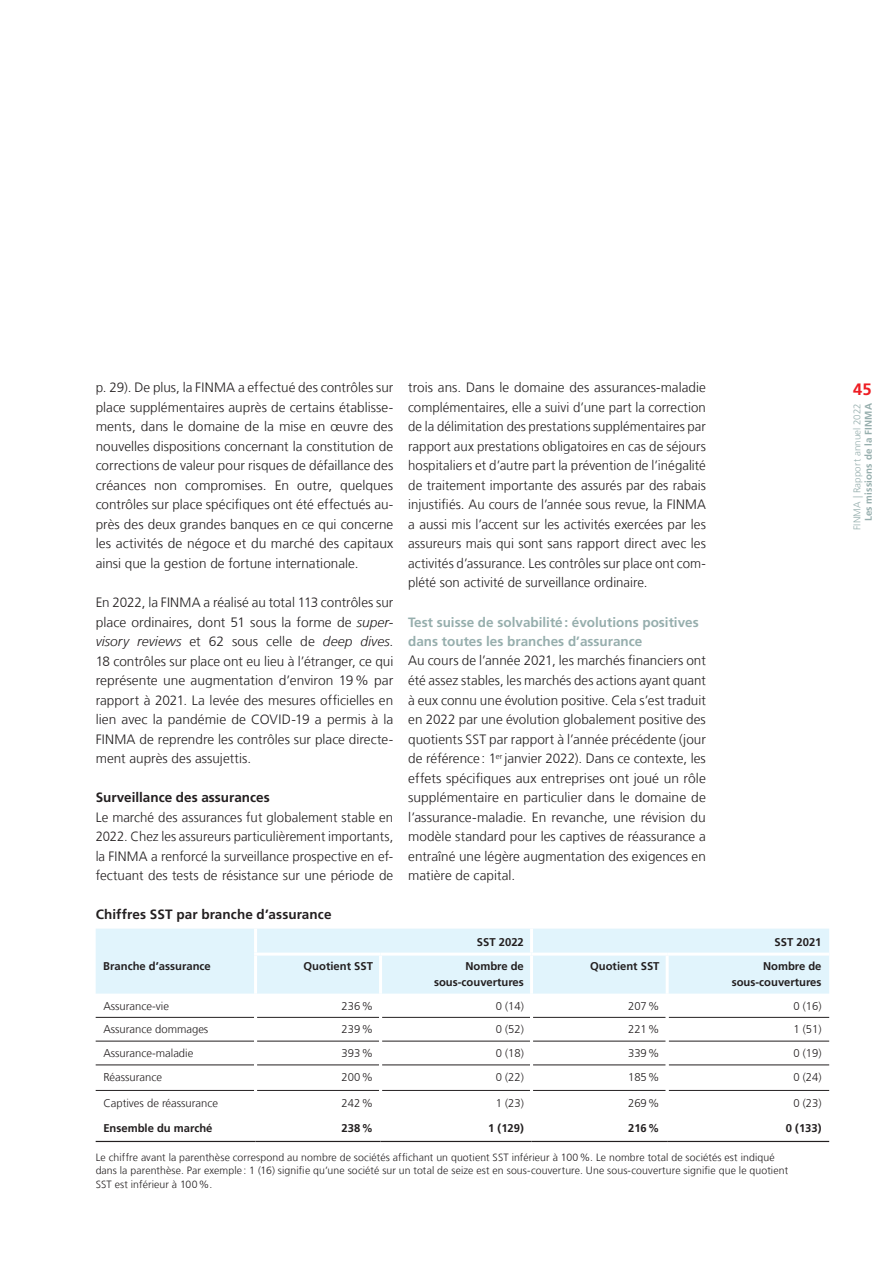
<style>
.page{position:relative;width:893px;height:1263px;background:#fff}
.page>*{position:absolute;margin:0;border:0;box-sizing:border-box;transform-origin:0 0}
.t1{font:700 16.5px "Frutiger LT Com";color:#ee1d23}
.t2{font:300 13.5px/19.5px "Frutiger LT Com";letter-spacing:.005em;color:#231f20;text-align:justify}
.t3{font:700 13.5px/19.5px "Frutiger LT Com";color:#96aead}
.t4{font:700 13.5px "Frutiger LT Com";color:#231f20}
.t5{font:300 11.25px "Frutiger LT Com";color:#231f20}
.t6{font:700 11.25px/15.8px "Frutiger LT Com";color:#231f20;text-align:right}
.t7{font:300 10.5px/13.5px "Frutiger LT Com";letter-spacing:.01em;color:#231f20}
.t8{font:300 9.75px "Frutiger LT Com";letter-spacing:.015em;color:#96aead}
.t9{font:700 9.75px "Frutiger LT Com";letter-spacing:.02em;color:#96aead}
.s1{font-style:italic}
</style>
<div class="page">
<div style="left:96px;top:928px;width:733px;height:65px;background:#e1f4fc"></div>
<hr style="left:254px;top:953px;width:127px;height:3px;background:#fff">
<hr style="left:381px;top:953px;width:150px;height:3px;background:#fff">
<hr style="left:531px;top:953px;width:136px;height:3px;background:#fff">
<hr style="left:667px;top:953px;width:162px;height:3px;background:#fff">
<hr style="left:96px;top:1017px;width:158px;height:1px;background:#231f20">
<hr style="left:257px;top:1017px;width:122px;height:1px;background:#231f20">
<hr style="left:382px;top:1017px;width:148px;height:1px;background:#231f20">
<hr style="left:533px;top:1017px;width:133px;height:1px;background:#231f20">
<hr style="left:669px;top:1017px;width:160px;height:1px;background:#231f20">
<hr style="left:96px;top:1041px;width:158px;height:1px;background:#231f20">
<hr style="left:257px;top:1041px;width:122px;height:1px;background:#231f20">
<hr style="left:382px;top:1041px;width:148px;height:1px;background:#231f20">
<hr style="left:533px;top:1041px;width:133px;height:1px;background:#231f20">
<hr style="left:669px;top:1041px;width:160px;height:1px;background:#231f20">
<hr style="left:96px;top:1065px;width:158px;height:1px;background:#231f20">
<hr style="left:257px;top:1065px;width:122px;height:1px;background:#231f20">
<hr style="left:382px;top:1065px;width:148px;height:1px;background:#231f20">
<hr style="left:533px;top:1065px;width:133px;height:1px;background:#231f20">
<hr style="left:669px;top:1065px;width:160px;height:1px;background:#231f20">
<hr style="left:96px;top:1090px;width:158px;height:1px;background:#231f20">
<hr style="left:257px;top:1090px;width:122px;height:1px;background:#231f20">
<hr style="left:382px;top:1090px;width:148px;height:1px;background:#231f20">
<hr style="left:533px;top:1090px;width:133px;height:1px;background:#231f20">
<hr style="left:669px;top:1090px;width:160px;height:1px;background:#231f20">
<hr style="left:254px;top:928px;width:3px;height:25px;background:#fff">
<hr style="left:254px;top:956px;width:3px;height:37px;background:#fff">
<hr style="left:530px;top:928px;width:3px;height:25px;background:#fff">
<hr style="left:379px;top:956px;width:3px;height:37px;background:#fff">
<hr style="left:530px;top:956px;width:3px;height:37px;background:#fff">
<hr style="left:666px;top:956px;width:3px;height:37px;background:#fff">
<hr style="left:96px;top:1141px;width:160px;height:1px;background:#231f20">
<hr style="left:256px;top:1141px;width:125px;height:1px;background:#231f20">
<hr style="left:381px;top:1141px;width:150px;height:1px;background:#231f20">
<hr style="left:531px;top:1141px;width:136px;height:1px;background:#231f20">
<hr style="left:667px;top:1141px;width:162px;height:1px;background:#231f20">
<p class="t2" style="left:96px;top:378px;width:299px">p. 29). De plus, la FINMA a effectué des contrôles sur place supplémentaires auprès de certains établisse&shy;ments, dans le domaine de la mise en œuvre des nouvelles dispositions concernant la constitution de corrections de valeur pour risques de défaillance des créances non compromises. En outre, quelques contrôles sur place spécifiques ont été effectués au&shy;près des deux grandes banques en ce qui concerne les activités de négoce et du marché des capitaux ainsi que la gestion de fortune internationale.</p>
<p class="t2" style="left:96px;top:593px;width:299px">En 2022, la FINMA a réalisé au total 113 contrôles sur place ordinaires, dont 51 sous la forme de <span class="s1">super&shy;visory reviews</span> et 62 sous celle de <span class="s1">deep dives</span>.<br>18 contrôles sur place ont eu lieu à l’étranger, ce qui représente une augmentation d’environ 19% par rapport à 2021. La levée des mesures officielles en lien avec la pandémie de COVID-19 a permis à la FINMA de reprendre les contrôles sur place directe&shy;ment auprès des assujettis.</p>
<p class="t4" style="left:96px;top:789px;width:176px">Surveillance des assurances</p>
<p class="t2" style="left:96px;top:807px;width:299px">Le marché des assurances fut globalement stable en 2022. Chez les assureurs particulièrement importants, la FINMA a renforcé la surveillance prospective en ef&shy;fectuant des tests de résistance sur une période de</p>
<p class="t2" style="left:408px;top:378px;width:299px">trois ans. Dans le domaine des assurances-maladie complémentaires, elle a suivi d’une part la correction de la délimitation des prestations supplémentaires par rapport aux prestations obligatoires en cas de séjours hospitaliers et d’autre part la prévention de l’inégalité de traitement importante des assurés par des rabais injustifiés. Au cours de l’année sous revue, la FINMA a aussi mis l’accent sur les activités exercées par les assureurs mais qui sont sans rapport direct avec les activités d’assurance. Les contrôles sur place ont com&shy;plété son activité de surveillance ordinaire.</p>
<p class="t3" style="left:408px;top:612px;width:292px">Test suisse de solvabilité: évolutions positives dans toutes les branches d’assurance</p>
<p class="t2" style="left:408px;top:651px;width:299px">Au cours de l’année 2021, les marchés financiers ont été assez stables, les marchés des actions ayant quant à eux connu une évolution positive. Cela s’est traduit en 2022 par une évolution globalement positive des quotients SST par rapport à l’année précédente (jour de référence : 1<sup>er</sup> janvier 2022). Dans ce contexte, les effets spécifiques aux entreprises ont joué un rôle supplémentaire en particulier dans le domaine de l’assurance-maladie. En revanche, une révision du modèle standard pour les captives de réassurance a entraîné une légère augmentation des exigences en matière de capital.</p>
<p class="t4" style="left:96px;top:906px;width:237px">Chiffres SST par branche d’assurance</p>
<p class="t6" style="left:103px;top:958px;width:109px">Branche d’assurance</p>
<p class="t6" style="left:477px;top:935px;width:48px">SST 2022</p>
<p class="t6" style="left:775px;top:935px;width:48px">SST 2021</p>
<p class="t6" style="left:304px;top:958px;width:71px">Quotient SST</p>
<p class="t6" style="left:434px;top:958px;width:91px">Nombre de sous-couvertures</p>
<p class="t6" style="left:590px;top:958px;width:71px">Quotient SST</p>
<p class="t6" style="left:732px;top:958px;width:91px">Nombre de sous-couvertures</p>
<p class="t5" style="left:103px;top:999px;width:67px">Assurance-vie</p>
<p class="t5" style="left:341px;top:999px;width:33px">236%</p>
<p class="t5" style="left:496px;top:999px;width:30px">0 (14)</p>
<p class="t5" style="left:628px;top:999px;width:33px">207%</p>
<p class="t5" style="left:793px;top:999px;width:30px">0 (16)</p>
<p class="t5" style="left:103px;top:1023px;width:107px">Assurance dommages</p>
<p class="t5" style="left:341px;top:1023px;width:33px">239%</p>
<p class="t5" style="left:496px;top:1023px;width:30px">0 (52)</p>
<p class="t5" style="left:628px;top:1023px;width:33px">221%</p>
<p class="t5" style="left:793px;top:1023px;width:30px">1 (51)</p>
<p class="t5" style="left:103px;top:1047px;width:92px">Assurance-maladie</p>
<p class="t5" style="left:341px;top:1047px;width:33px">393%</p>
<p class="t5" style="left:496px;top:1047px;width:30px">0 (18)</p>
<p class="t5" style="left:628px;top:1047px;width:33px">339%</p>
<p class="t5" style="left:793px;top:1047px;width:30px">0 (19)</p>
<p class="t5" style="left:103px;top:1070px;width:60px">Réassurance</p>
<p class="t5" style="left:341px;top:1070px;width:33px">200%</p>
<p class="t5" style="left:496px;top:1070px;width:30px">0 (22)</p>
<p class="t5" style="left:628px;top:1070px;width:33px">185%</p>
<p class="t5" style="left:793px;top:1070px;width:30px">0 (24)</p>
<p class="t5" style="left:103px;top:1096px;width:116px">Captives de réassurance</p>
<p class="t5" style="left:341px;top:1096px;width:33px">242%</p>
<p class="t5" style="left:496px;top:1096px;width:30px">1 (23)</p>
<p class="t5" style="left:628px;top:1096px;width:33px">269%</p>
<p class="t5" style="left:793px;top:1096px;width:30px">0 (23)</p>
<p class="t6" style="left:103px;top:1120px;width:111px">Ensemble du marché</p>
<p class="t6" style="left:341px;top:1120px;width:33px">238%</p>
<p class="t6" style="left:488px;top:1120px;width:37px">1 (129)</p>
<p class="t6" style="left:628px;top:1120px;width:33px">216%</p>
<p class="t6" style="left:786px;top:1120px;width:37px">0 (133)</p>
<p class="t7" style="left:96px;top:1150px;width:694px">Le chiffre avant la parenthèse correspond au nombre de sociétés affichant un quotient SST inférieur à 100%. Le nombre total de sociétés est indiqué dans la parenthèse. Par exemple : 1 (16) signifie qu’une société sur un total de seize est en sous-couverture. Une sous-couverture signifie que le quotient<br>SST est inférieur à 100%.</p>
<p class="t1" style="left:853px;top:380px;width:20px">45</p>
<p class="t8" style="left:851px;top:530px;width:129px;rotate:-90deg">FINMA | Rapport annuel 2022</p>
<p class="t9" style="left:863px;top:521px;width:120px;rotate:-90deg">Les missions de la FINMA</p>
</div>
